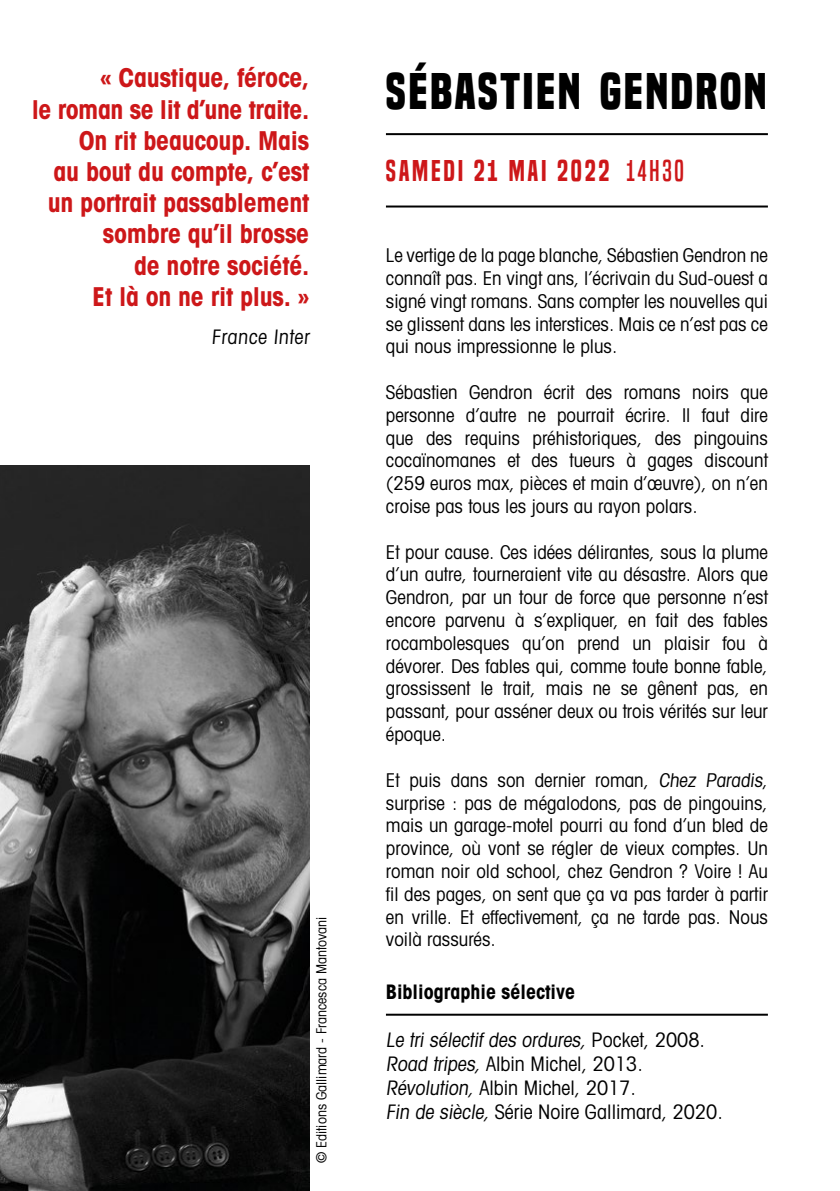
<style>
.page{position:relative;width:840px;height:1191px;background:#fff}
.page>*{position:absolute;margin:0;border:0;box-sizing:border-box;transform-origin:0 0}
.t1{font:700 48px "Built Titling Rg";letter-spacing:.05em;color:#000}
.t2{font:28px "Built Titling Sb";letter-spacing:.1em;color:#cd1719}
.t3{font:700 condensed 26px/31.2px "Avant Garde";letter-spacing:-.01em;color:#cd1719;text-align:right}
.t4{font:condensed 20px/24px "Avant Garde";color:#000}
.t5{font:700 condensed 20px "Avant Garde";color:#000}
.t6{font:condensed 19px/22.8px "Avant Garde";color:#000;text-align:justify}
.t7{font:condensed 14px "Avant Garde";color:#000}
.s1{font-family:"Built Titling Rg"}
</style>
<div class="page">
<hr style="left:386px;top:133px;width:381px;height:2px;background:#000">
<hr style="left:386px;top:205px;width:381px;height:2px;background:#000">
<hr style="left:386px;top:1013px;width:381px;height:2px;background:#000">
<img style="left:0;top:465px;width:309px;height:726px">
<h3 class="t3" style="left:32px;top:62px;width:279px">« Caustique, féroce,<br>le roman se lit d’une traite.<br>On rit beaucoup. Mais<br>au bout du compte, c’est un portrait passablement sombre qu’il brosse<br>de notre société.<br>Et là on ne rit plus. »</h3>
<p class="t4" style="left:211px;top:324px;width:101px">France Inter</p>
<p class="t7" style="left:312px;top:1162px;width:248px;rotate:-90deg">© Editions Gallimard - Francesca Mantovani</p>
<h1 class="t1" style="left:386px;top:62px;width:382px">SÉBASTIEN GENDRON</h1>
<h2 class="t2" style="left:386px;top:154px;width:299px">SAMEDI 21 MAI 2022 <span class="s1">14h30</span></h2>
<p class="t6" style="left:386px;top:243px;width:383px">Le vertige de la page blanche, Sébastien Gendron ne connaît pas. En vingt ans, l’écrivain du Sud-ouest a signé vingt romans. Sans compter les nouvelles qui se glissent dans les interstices. Mais ce n’est pas ce qui nous impressionne le plus.</p>
<p class="t6" style="left:386px;top:380px;width:383px">Sébastien Gendron écrit des romans noirs que personne d’autre ne pourrait écrire. Il faut dire que des requins préhistoriques, des pingouins cocaïnomanes et des tueurs à gages discount (259 euros max, pièces et main d’œuvre), on n’en croise pas tous les jours au rayon polars.</p>
<p class="t6" style="left:386px;top:540px;width:383px">Et pour cause. Ces idées délirantes, sous la plume d’un autre, tourneraient vite au désastre. Alors que Gendron, par un tour de force que personne n’est encore parvenu à s’expliquer, en fait des fables rocambolesques qu’on prend un plaisir fou à dévorer. Des fables qui, comme toute bonne fable, grossissent le trait, mais ne se gênent pas, en passant, pour asséner deux ou trois vérités sur leur époque.</p>
<p class="t6" style="left:386px;top:768px;width:383px">Et puis dans son dernier roman, Chez Paradis, surprise : pas de mégalodons, pas de pingouins, mais un garage-motel pourri au fond d’un bled de province, où vont se régler de vieux comptes. Un roman noir old school, chez Gendron ? Voire ! Au fil des pages, on sent que ça va pas tarder à partir en vrille. Et effectivement, ça ne tarde pas. Nous voilà rassurés.</p>
<p class="t5" style="left:386px;top:978px;width:190px">Bibliographie sélective</p>
<p class="t4" style="left:386px;top:1027px;width:338px">Le tri sélectif des ordures, P o c k e t, 2 0 0 8 .<br>Road tripes, Albin Michel, 2013.<br>Révolution, Albin Michel, 2017.<br>Fin de siècle, Série Noire Gallimard, 2020.</p>
</div>
